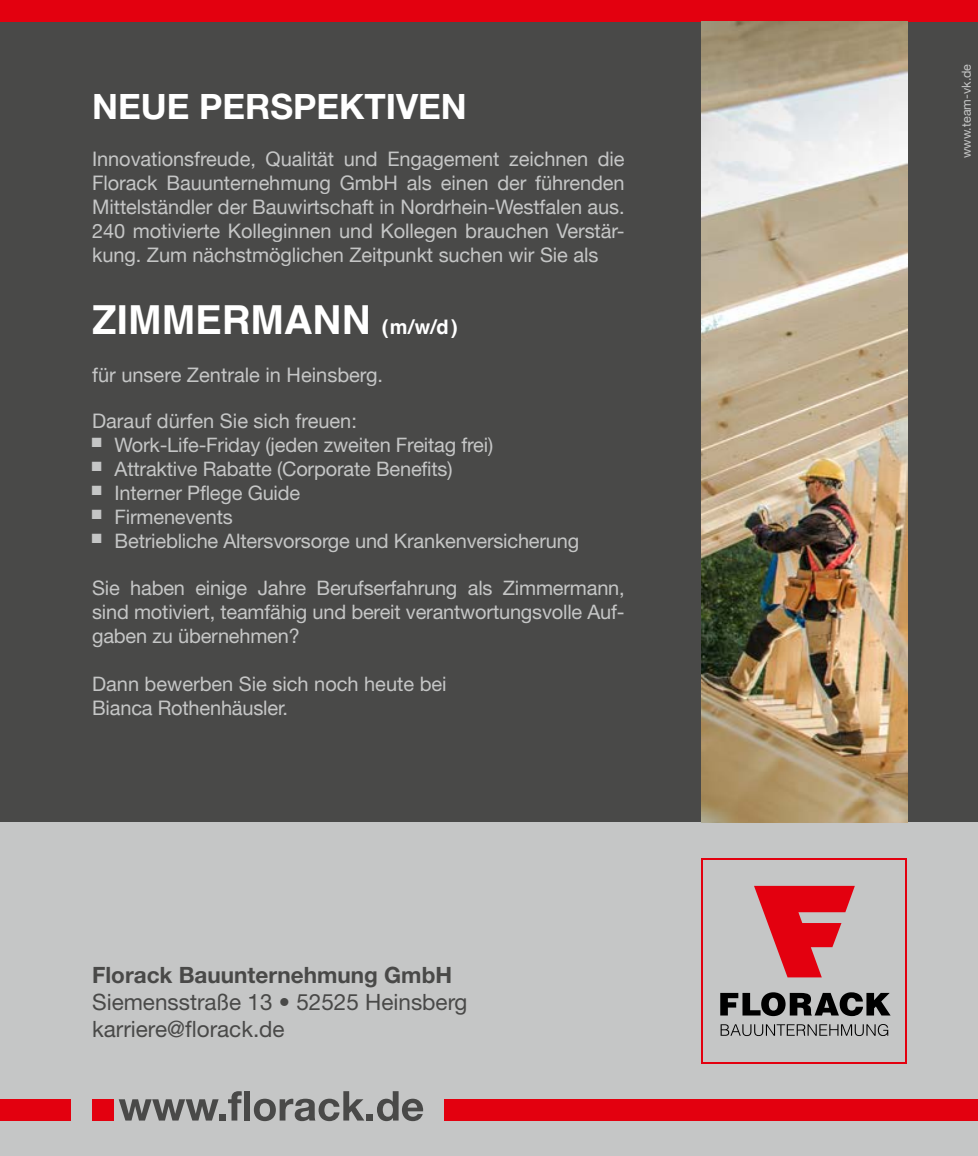
<style>
.page{position:relative;width:978px;height:1156px;background:#fff}
.page>*{position:absolute;margin:0;border:0;box-sizing:border-box;transform-origin:0 0}
.t1{font:700 40px "Helvetica";color:#fff}
.t2{font:700 35px "Helvetica Neue LT Pro";color:#fff}
.t3{font:22.5px/27px "Helvetica Neue LT Pro";color:#494948}
.t4{font:700 22.5px "Helvetica Neue LT Pro";color:#494948}
.t5{font:20px/24px "Helvetica Neue";letter-spacing:-.005em;color:#c5c6c6;text-align:justify}
.t6{font:20px/24px "Helvetica Neue LT Pro";letter-spacing:-.01em;color:#c5c6c6;text-align:justify}
.t7{font:12.5px "Helvetica Neue";color:#c5c6c6}
.s1{font-size:20px}
</style>
<div class="page">
<div style="left:0;top:11px;width:978px;height:900px;background:#494948"></div>
<div style="left:0;top:822px;width:978px;height:333px;background:#c5c6c6"></div>
<div style="left:702px;top:857px;width:205px;height:206px;background:linear-gradient(to right,#c5c6c6,#c5c6c6)"></div>
<div style="left:704px;top:859px;width:201px;height:202px;background:#c5c6c6"></div>
<svg style="left:754px;top:885px;width:101px;height:92px"></svg>
<svg style="left:720px;top:992px;width:170px;height:23px"></svg>
<svg style="left:721px;top:1024px;width:167px;height:11px"></svg>
<div style="left:92px;top:1098px;width:21px;height:22px;background:#e3000f"></div>
<svg style="left:119px;top:1099px;width:100px;height:21px"></svg>
<div style="left:219px;top:1113px;width:7px;height:7px;background:#494948"></div>
<svg style="left:228px;top:1091px;width:14px;height:29px"></svg>
<div style="left:244px;top:1090px;width:6px;height:30px;background:#494948"></div>
<svg style="left:254px;top:1091px;width:110px;height:29px"></svg>
<div style="left:367px;top:1113px;width:6px;height:7px;background:#494948"></div>
<svg style="left:377px;top:1091px;width:47px;height:29px"></svg>
<div style="left:0;top:1098px;width:71px;height:22px;background:#e3000f"></div>
<div style="left:444px;top:1098px;width:534px;height:22px;background:#e3000f"></div>
<div style="left:0;top:0;width:978px;height:21px;background:#e3000f"></div>
<img style="left:702px;top:21px;width:205px;height:801px">
<h2 class="t2" style="left:92px;top:85px;width:376px">NEUE PERSPEKTIVEN</h2>
<p class="t5" style="left:92px;top:147px;width:534px">Innovationsfreude, Qualität und Engagement zeichnen die Florack Bauunternehmung GmbH als einen der führenden Mittelständler der Bauwirtschaft in Nordrhein-Westfalen aus.<br>240 motivierte Kolleginnen und Kollegen brauchen Verstär&shy;kung. Zum nächstmöglichen Zeitpunkt suchen wir Sie als</p>
<h1 class="t1" style="left:92px;top:295px;width:367px">ZIMMERMANN <span class="s1">(m/w/d)</span></h1>
<p class="t5" style="left:92px;top:363px;width:292px">für unsere Zentrale in Heinsberg.</p>
<p class="t5" style="left:92px;top:410px;width:266px">Darauf dürfen Sie sich freuen:</p>
<p class="t6" style="left:92px;top:432px;width:403px"><sup>■</sup> Work-Life-Friday (jeden zweiten Freitag frei)</p>
<p class="t6" style="left:92px;top:456px;width:362px"><sup>■</sup> Attraktive Rabatte (Corporate Benefits)</p>
<p class="t6" style="left:92px;top:480px;width:210px"><sup>■</sup> Interner Pflege Guide</p>
<p class="t6" style="left:92px;top:504px;width:142px"><sup>■</sup> Firmenevents</p>
<p class="t6" style="left:92px;top:528px;width:489px"><sup>■</sup> Betriebliche Altersvorsorge und Krankenversicherung</p>
<p class="t6" style="left:92px;top:575px;width:534px">Sie haben einige Jahre Berufserfahrung als Zimmermann, sind motiviert, teamfähig und bereit verantwortungsvolle Auf&shy;gaben zu übernehmen?</p>
<p class="t6" style="left:92px;top:671px;width:356px">Dann bewerben Sie sich noch heute bei</p>
<p class="t5" style="left:92px;top:696px;width:198px">Bianca Rothenhäusler.</p>
<p class="t4" style="left:92px;top:961px;width:361px">Florack Bauunternehmung GmbH</p>
<p class="t3" style="left:92px;top:987px;width:377px">Siemensstraße 13 • 52525 Heinsberg karriere@florack.de</p>
<p class="t7" style="left:957px;top:158px;width:96px;rotate:-90deg">www.team-vk.de</p>
</div>
